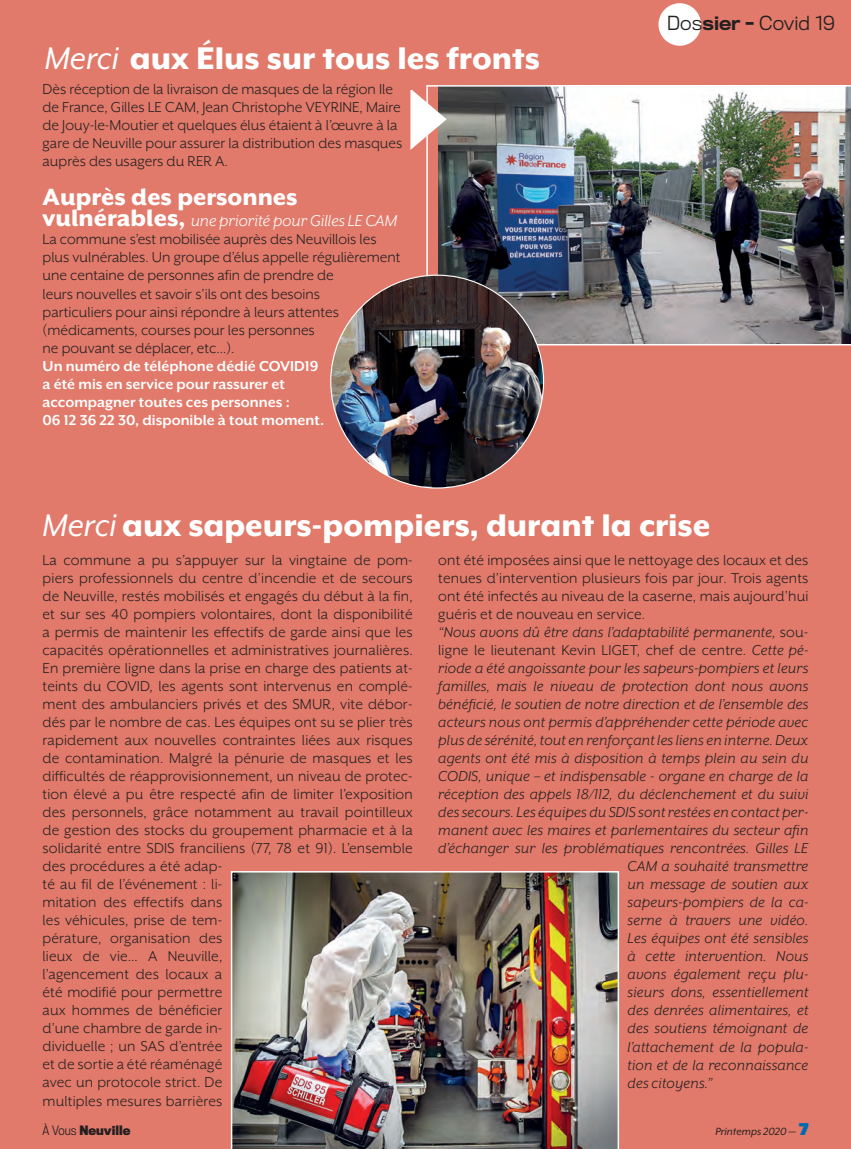
<style>
.page{position:relative;width:851px;height:1149px;background:#fff}
.page>*{position:absolute;margin:0;border:0;box-sizing:border-box;transform-origin:0 0}
.t1{font:800 36px "Mr Eaves XL Mod OT";color:#fff}
.t2{font:800 27px "Mr Eaves XL San OT";color:#fff}
.t3{font:italic 18px "Mr Eaves XL San OT";color:#fff}
.t4{font:300 18px "Titling Gothic FB Normal";color:#231f20}
.t5{font:16.5px/18px "Mr Eaves XL San OT";letter-spacing:.01em;color:#231f20}
.t6{font:italic 16.5px "Mr Eaves XL San OT";letter-spacing:.01em;color:#231f20}
.t7{font:700 16.5px/18px "Mr Eaves XL San OT";color:#fff}
.t8{font:italic 12px "Mr Eaves XL Mod OT";color:#231f20}
.t9{font:700 12px "Titling Gothic FB Narrow";color:#231f20}
.s1{font-weight:400;font-style:italic}
.s2{font-weight:800;font-style:normal;font-size:27px}
.s3{font-weight:500}
.s4{font-style:normal}
.s5{font-style:italic}
.s6{font-weight:300}
.s7{font-family:"Titling Gothic FB Narrow";font-weight:900;font-style:normal;font-size:15px;color:#0169af}
</style>
<div class="page">
<div style="left:0;top:0;width:850px;height:1148px;background:#e17a6a"></div>
<div style="left:658px;top:3px;width:43px;height:43px;background:#fff;border-radius:50%"></div>
<img style="left:426px;top:85px;width:424px;height:260px">
<svg style="left:410px;top:88px;width:38px;height:63px"></svg>
<img style="left:231px;top:871px;width:388px;height:277px">
<img style="left:331px;top:275px;width:212px;height:213px;border-radius:106px">
<p class="t1" style="left:45px;top:40px;width:496px"><span class="s1">Merci</span> aux Élus sur tous les fronts</p>
<p class="t5" style="left:43px;top:80px;width:361px">Dès réception de la livraison de masques de la région Ile de France, Gilles LE CAM, Jean Christophe VEYRINE, Maire de Jouy-le-Moutier et quelques élus étaient à l’œuvre à la gare de Neuville pour assurer la distribution des masques auprès des usagers du RER A.</p>
<p class="t2" style="left:43px;top:184px;width:256px">Auprès des personnes</p>
<p class="t3" style="left:43px;top:212px;width:356px"><span class="s2">vulnérables,</span> une priorité pour Gilles LE CAM</p>
<p class="t5" style="left:43px;top:230px;width:359px">La commune s’est mobilisée auprès des Neuvillois les plus vulnérables. Un groupe d’élus appelle régulièrement une centaine de personnes afin de prendre de<br>leurs nouvelles et savoir s’ils ont des besoins<br>particuliers pour ainsi répondre à leurs attentes (médicaments, courses pour les personnes<br>ne pouvant se déplacer, etc…).</p>
<p class="t7" style="left:43px;top:356px;width:277px">Un numéro de téléphone dédié COVID19</p>
<p class="t7" style="left:43px;top:374px;width:248px">a été mis en service pour rassurer et accompagner toutes ces personnes :</p>
<p class="t7" style="left:43px;top:410px;width:283px">06 12 36 22 30, disponible à tout moment.</p>
<p class="t4" style="left:666px;top:13px;width:169px">Dos<span class="s3">sier -</span> Covid 19</p>
<p class="t1" style="left:43px;top:507px;width:669px"><span class="s1">Merci</span> aux sapeurs-pompiers, durant la crise</p>
<p class="t5" style="left:43px;top:551px;width:371px">La commune a pu s’appuyer sur la vingtaine de pom&shy;piers professionnels du centre d’incendie et de secours de Neuville, restés mobilisés et engagés du début à la fin, et sur ses 40 pompiers volontaires, dont la disponibilité a permis de maintenir les effectifs de garde ainsi que les capacités opérationnelles et administratives journalières.<br>En première ligne dans la prise en charge des patients at&shy;teints du COVID, les agents sont intervenus en complé&shy;ment des ambulanciers privés et des SMUR, vite débor&shy;dés par le nombre de cas. Les équipes ont su se plier très rapidement aux nouvelles contraintes liées aux risques de contamination. Malgré la pénurie de masques et les difficultés de réapprovisionnement, un niveau de protec&shy;tion élevé a pu être respecté afin de limiter l’exposition des personnels, grâce notamment au travail pointilleux de gestion des stocks du groupement pharmacie et à la solidarité entre SDIS franciliens (77, 78 et 91). L’ensemble des procédures a été adap-<br>té au fil de l’événement : li-<br>mitation des effectifs dans<br>les véhicules, prise de tem-<br>pérature, organisation des<br>lieux de vie… A Neuville,<br>l’agencement des locaux a<br>été modifié pour permettre<br>aux hommes de bénéficier<br>d’une chambre de garde in-<br>dividuelle ; un SAS d’entrée<br>et de sortie a été réaménagé<br>avec un protocole strict. De<br>multiples mesures barrières</p>
<p class="t5" style="left:438px;top:551px;width:371px;text-align:justify">ont été imposées ainsi que le nettoyage des locaux et des tenues d’intervention plusieurs fois par jour. Trois agents ont été infectés au niveau de la caserne, mais aujourd’hui guéris et de nouveau en service.</p>
<p class="t6" style="left:438px;top:623px;width:371px">“Nous avons dû être dans l’adaptabilité permanente, <span class="s4">sou-</span></p>
<p class="t5" style="left:438px;top:641px;width:371px">ligne le lieutenant Kevin LIGET, chef de centre. <span class="s5">Cette pé-</span></p>
<p class="t6" style="left:438px;top:659px;width:371px">riode a été angoissante pour les sapeurs-pompiers et leurs</p>
<p class="t6" style="left:438px;top:677px;width:371px">familles, mais le niveau de protection dont nous avons</p>
<p class="t6" style="left:438px;top:695px;width:371px">bénéficié, le soutien de notre direction et de l’ensemble des</p>
<p class="t6" style="left:438px;top:713px;width:371px">acteurs nous ont permis d’appréhender cette période avec</p>
<p class="t6" style="left:438px;top:731px;width:371px">plus de sérénité, tout en renforçant les liens en interne. Deux</p>
<p class="t6" style="left:438px;top:749px;width:371px">agents ont été mis à disposition à temps plein au sein du</p>
<p class="t6" style="left:438px;top:767px;width:371px">CODIS, unique – et indispensable - organe en charge de la</p>
<p class="t6" style="left:438px;top:785px;width:371px">réception des appels 18/112, du déclenchement et du suivi</p>
<p class="t6" style="left:438px;top:803px;width:371px">des secours. Les équipes du SDIS sont restées en contact per-</p>
<p class="t6" style="left:438px;top:821px;width:371px">manent avec les maires et parlementaires du secteur afin</p>
<p class="t6" style="left:438px;top:839px;width:371px">d’échanger sur les problématiques rencontrées. Gilles LE</p>
<p class="t6" style="left:627px;top:857px;width:182px">CAM a souhaité transmettre</p>
<p class="t6" style="left:627px;top:875px;width:182px">un message de soutien aux</p>
<p class="t6" style="left:627px;top:893px;width:182px">sapeurs-pompiers de la ca-</p>
<p class="t6" style="left:627px;top:911px;width:182px">serne à travers une vidéo.</p>
<p class="t6" style="left:627px;top:929px;width:182px">Les équipes ont été sensibles</p>
<p class="t6" style="left:627px;top:947px;width:182px">à cette intervention. Nous</p>
<p class="t6" style="left:627px;top:965px;width:182px">avons également reçu plu-</p>
<p class="t6" style="left:627px;top:983px;width:182px">sieurs dons, essentiellement</p>
<p class="t6" style="left:627px;top:1001px;width:182px">des denrées alimentaires, et</p>
<p class="t6" style="left:627px;top:1019px;width:182px">des soutiens témoignant de</p>
<p class="t6" style="left:627px;top:1037px;width:182px">l’attachement de la popula-</p>
<p class="t6" style="left:627px;top:1055px;width:182px">tion et de la reconnaissance</p>
<p class="t6" style="left:627px;top:1073px;width:86px">des citoyens.”</p>
<p class="t9" style="left:43px;top:1123px;width:89px"><span class="s6">À Vous</span> Neuville</p>
<p class="t8" style="left:715px;top:1125px;width:95px">Printemps 2020 — <span class="s7">7</span></p>
</div>
